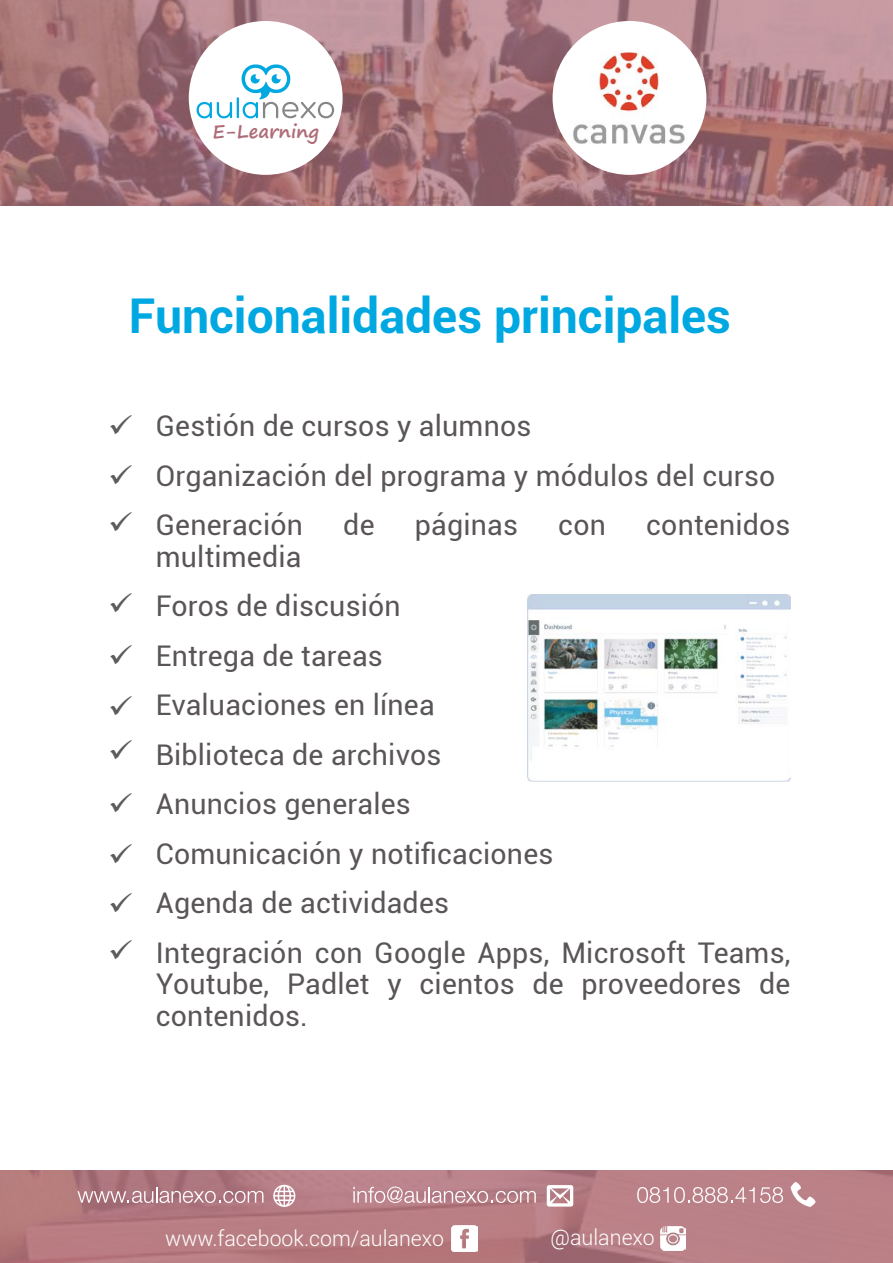
<style>
.page{position:relative;width:893px;height:1263px;background:#fff}
.page>*{position:absolute;margin:0;border:0;box-sizing:border-box;transform-origin:0 0}
.t1{font:700 48px "Roboto";color:#00a8e2}
.t2{font:30px/50.1px "Wingdings";color:#5b5c5c;text-align:justify;scale:1.05 1}
.t3{font:28.5px/49.5px "Roboto";letter-spacing:.005em;color:#5a5556}
.t4{font:300 21.3px "Roboto";color:#fff}
.t5{font:700 18.45px "Segoe Print";color:#af6c78}
</style>
<div class="page">
<svg style="left:0;top:1170px;width:893px;height:93px;background:#b67c82"></svg>
<svg style="left:273px;top:1185px;width:22px;height:22px"></svg>
<svg style="left:77px;top:1187px;width:186px;height:16px;background:#bc9097"></svg>
<svg style="left:547px;top:1185px;width:26px;height:21px"></svg>
<svg style="left:353px;top:1186px;width:183px;height:17px;background:#c69ba1"></svg>
<svg style="left:791px;top:1182px;width:24px;height:25px"></svg>
<svg style="left:637px;top:1187px;width:146px;height:16px;background:#cb9fa4"></svg>
<img style="left:451px;top:1226px;width:26px;height:25px">
<img style="left:661px;top:1226px;width:24px;height:25px">
<svg style="left:0;top:0;width:893px;height:206px;background:#a6777d"></svg>
<div style="left:189px;top:21px;width:154px;height:154px;background:#fff;border-radius:50%"></div>
<svg style="left:196px;top:102px;width:36px;height:17px"></svg>
<hr style="left:237px;top:97px;width:2px;height:21px;background:#00a8e2">
<svg style="left:241px;top:64px;width:93px;height:55px"></svg>
<div style="left:553px;top:21px;width:153px;height:154px;background:#fff;border-radius:50%"></div>
<img style="left:573px;top:52px;width:112px;height:92px">
<img style="left:528px;top:594px;width:263px;height:187px">
<p class="t5" style="left:212px;top:115px;width:108px">E-Learning</p>
<h1 class="t1" style="left:129px;top:282px;width:604px">Funcionalidades principales</h1>
<p class="t2" style="left:108px;top:580px;width:25px;line-height:51.3px">✓ ✓ ✓</p>
<p class="t2" style="left:108px;top:727px;width:25px">✓ ✓ ✓ ✓ ✓</p>
<p class="t3" style="left:156px;top:400px;width:621px">Gestión de cursos y alumnos<br>Organización del programa y módulos del curso<br>Generación</p>
<p class="t3" style="left:343px;top:499px;width:33px">de</p>
<p class="t3" style="left:415px;top:499px;width:105px">páginas</p>
<p class="t3" style="left:558px;top:499px;width:49px">con</p>
<p class="t3" style="left:646px;top:499px;width:146px">contenidos</p>
<p class="t3" style="left:156px;top:531px;width:636px">multimedia<br>Foros de discusión<br>Entrega de tareas<br>Evaluaciones en línea<br>Biblioteca de archivos<br>Anuncios generales<br>Comunicación y notificaciones<br>Agenda de actividades<br>Integración con Google Apps, Microsoft Teams,</p>
<p class="t3" style="left:156px;top:967px;width:636px;line-height:31.5px">Youtube, Padlet y cientos de proveedores de contenidos.</p>
<p class="t4" style="left:165px;top:1223px;width:280px">www.facebook.com/aulanexo</p>
<p class="t4" style="left:551px;top:1223px;width:106px">@aulanexo</p>
</div>
